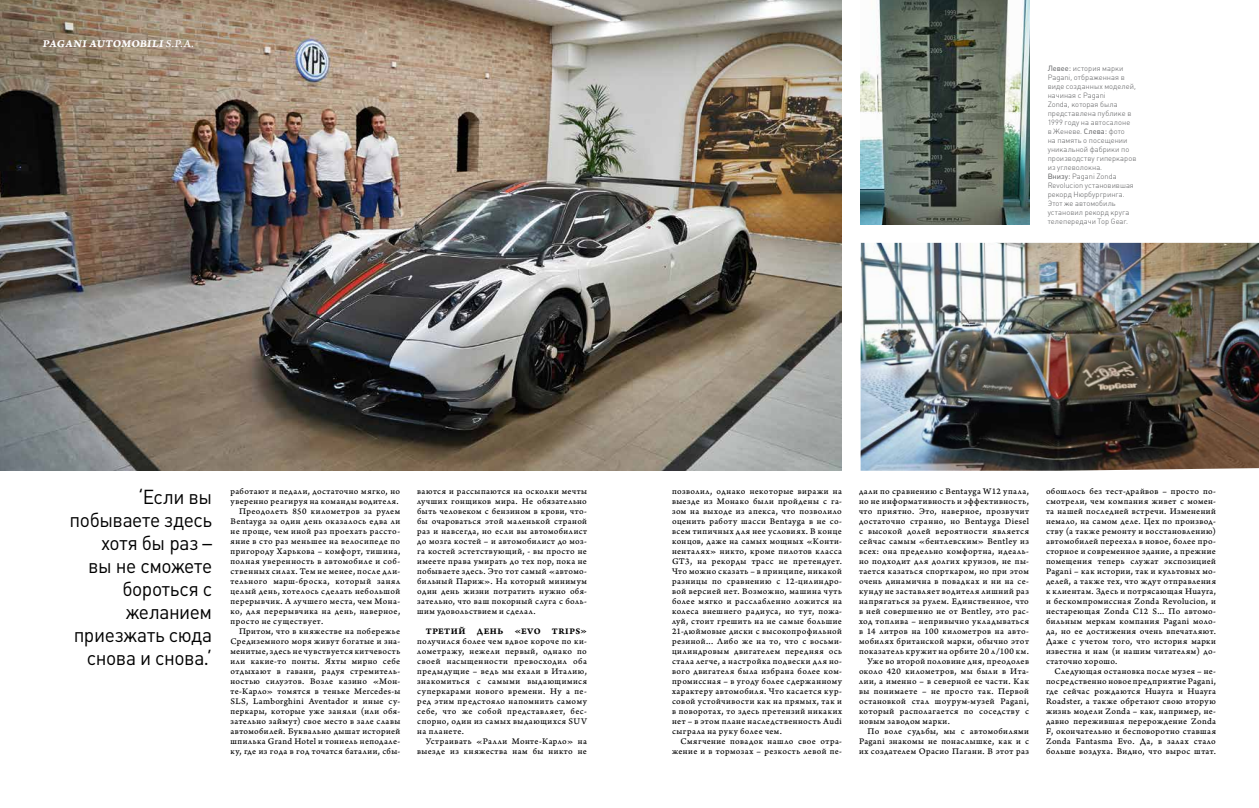
<style>
.page{position:relative;width:1259px;height:808px;background:#fff}
.page>*{position:absolute;margin:0;border:0;box-sizing:border-box;transform-origin:0 0}
.t1{font:20px/23px "Plumb";letter-spacing:-.02em;color:#000;text-align:right;scale:.96 1}
.t2{font:11px "Arno Pro Bold Caption";color:#fff}
.t3{font:9px/10px "Arno Pro Caption";letter-spacing:.045em;color:#000;text-align:justify}
.t4{font:9px "Arno Pro Caption";letter-spacing:.065em;color:#000}
.t5{font:9px "Arno Pro Bold Caption";letter-spacing:.06em;color:#000}
.t6{font:300 7.5px/9px "Plumb";letter-spacing:.005em;color:#58595b}
.s1{font-family:"Arno Pro Caption"}
.s2{font-weight:400}
</style>
<div class="page">
<img style="left:860px;top:243px;width:399px;height:228px">
<img style="left:860px;top:0;width:169px;height:224px">
<img style="left:0;top:0;width:841px;height:471px">
<p class="t2" style="left:43px;top:37px;width:154px">PAGANI AUTOMOBILI <span class="s1">S.p.A.</span></p>
<p class="t6" style="left:1047px;top:64px;width:90px"><span class="s2">Левее:</span> история марки<br>Pagani, отбраженная в виде созданных моделей, начиная с Pagani<br>Zonda, которая была представлена публике в<br>1999 году на автосалоне<br>в Женеве. <span class="s2">Слева:</span> фото<br>на память о посещении уникальной фабрики по производству гиперкаров из углеволокна.<br><span class="s2">Внизу:</span> Pagani Zonda<br>Revolucion установившая рекорд Нюрбургринга.<br>Этот же автомобиль установил рекорд круга телепередачи Top Gear.</p>
<h1 class="t1" style="left:70px;top:485px;width:150px">‘Если вы побываете здесь хотя бы раз –<br>вы не сможете бороться с желанием приезжать сюда снова и снова.’</h1>
<p class="t3" style="left:230px;top:487px;width:171px">работают и педали, достаточно мягко, но</p>
<p class="t3" style="left:230px;top:497px;width:170px">уверенно реагируя на команды водителя.</p>
<p class="t3" style="left:239px;top:507px;width:163px">Преодолеть 850 километров за рулем</p>
<p class="t3" style="left:230px;top:517px;width:171px">Bentayga за один день оказалось едва ли</p>
<p class="t3" style="left:230px;top:527px;width:171px">не проще, чем иной раз проехать рассто-</p>
<p class="t3" style="left:230px;top:537px;width:171px">яние в сто раз меньшее на велосипеде по</p>
<p class="t3" style="left:230px;top:547px;width:171px">пригороду Харькова – комфорт, тишина,</p>
<p class="t3" style="left:230px;top:557px;width:171px">полная уверенность в автомобиле и соб-</p>
<p class="t4" style="left:230px;top:566px;width:171px">ственных силах. Тем не менее, после дли-</p>
<p class="t3" style="left:230px;top:577px;width:171px">тельного марш-броска, который занял</p>
<p class="t3" style="left:230px;top:587px;width:171px">целый день, хотелось сделать небольшой</p>
<p class="t3" style="left:230px;top:597px;width:171px">перерывчик. А лучшего места, чем Мона-</p>
<p class="t3" style="left:230px;top:607px;width:171px">ко, для перерывчика на день, наверное,</p>
<p class="t3" style="left:230px;top:617px;width:94px">просто не существует.</p>
<p class="t3" style="left:239px;top:627px;width:163px">Притом, что в княжестве на побережье</p>
<p class="t3" style="left:230px;top:637px;width:171px">Средиземного моря живут богатые и зна-</p>
<p class="t3" style="left:230px;top:647px;width:171px">менитые, здесь не чувствуется китчевость</p>
<p class="t3" style="left:230px;top:657px;width:171px">или какие-то понты. Яхты мирно себе</p>
<p class="t3" style="left:230px;top:667px;width:171px">отдыхают в гавани, радуя стремитель-</p>
<p class="t3" style="left:230px;top:677px;width:171px">ностью силуэтов. Возле казино «Мон-</p>
<p class="t3" style="left:230px;top:687px;width:171px">те-Карло» томятся в теньке Mercedes-ы</p>
<p class="t3" style="left:230px;top:697px;width:171px">SLS, Lamborghini Aventador и иные су-</p>
<p class="t3" style="left:230px;top:707px;width:171px">перкары, которые уже заняли (или обя-</p>
<p class="t3" style="left:230px;top:717px;width:171px">зательно займут) свое место в зале славы</p>
<p class="t3" style="left:230px;top:727px;width:171px">автомобилей. Буквально дышат историей</p>
<p class="t3" style="left:230px;top:737px;width:171px">шпилька Grand Hotel и тоннель неподале-</p>
<p class="t3" style="left:230px;top:747px;width:171px">ку, где из года в год точатся баталии, сбы-</p>
<p class="t3" style="left:417px;top:487px;width:171px">ваются и рассыпаются на осколки мечты лучших гонщиков мира. Не обязательно быть человеком с бензином в крови, что&shy;бы очароваться этой маленькой страной раз и навсегда, но если вы автомобилист до мозга костей – и автомобилист до моз&shy;га костей эстетствующий, - вы просто не имеете права умирать до тех пор, пока не побываете здесь. Это тот самый «автомо&shy;бильный Париж». На который минимум один день жизни потратить нужно обя&shy;зательно, что ваш покорный слуга с боль&shy;шим удовольствием и сделал.</p>
<p class="t5" style="left:426px;top:626px;width:163px">ТРЕТИЙ ДЕНЬ «EVO TRIPS»</p>
<p class="t3" style="left:417px;top:637px;width:171px">получился более чем вдвое короче по ки&shy;лометражу, нежели первый, однако по своей насыщенности превосходил оба предыдущие – ведь мы ехали в Италию, знакомиться с самыми выдающимися суперкарами нового времени. Ну а пе&shy;ред этим предстояло напомнить самому себе, что же собой представляет, бес&shy;спорно, один из самых выдающихся SUV на планете.</p>
<p class="t3" style="left:417px;top:737px;width:171px;text-align:right">Устраивать «Ралли Монте-Карло» на выезде из княжества нам бы никто не</p>
<p class="t3" style="left:672px;top:487px;width:172px">позволил, однако некоторые виражи на выезде из Монако были пройдены с га&shy;зом на выходе из апекса, что позволило оценить работу шасси Bentayga в не со&shy;всем типичных для нее условиях. В конце концов, даже на самых мощных «Конти&shy;ненталях» никто, кроме пилотов класса GT3, на рекорды трасс не претендует.<br>Что можно сказать – в принципе, никакой разницы по сравнению с 12-цилиндро&shy;вой версией нет. Возможно, машина чуть более мягко и расслабленно ложится на колеса внешнего радиуса, но тут, пожа&shy;луй, стоит грешить на не самые большие 21-дюймовые диски с высокопрофильной резиной... Либо же на то, что с восьми&shy;цилиндровым двигателем передняя ось стала легче, а настройка подвески для но&shy;вого двигателя была избрана более ком&shy;промиссная – в угоду более сдержанному характеру автомобиля. Что касается кур&shy;совой устойчивости как на прямых, так и в поворотах, то здесь претензий никаких нет – в этом плане наследственность Audi сыграла на руку более чем.</p>
<p class="t3" style="left:672px;top:737px;width:171px;text-align:right">Смягчение повадок нашло свое отра&shy;жение и в тормозах – резкость левой пе-</p>
<p class="t3" style="left:859px;top:487px;width:171px">дали по сравнению с Bentayga W12 упала,</p>
<p class="t3" style="left:859px;top:497px;width:171px">но не информативность и эффективность,</p>
<p class="t3" style="left:859px;top:507px;width:171px">что приятно. Это, наверное, прозвучит</p>
<p class="t3" style="left:859px;top:517px;width:171px">достаточно странно, но Bentayga Diesel</p>
<p class="t3" style="left:859px;top:527px;width:171px">с высокой долей вероятности является</p>
<p class="t3" style="left:859px;top:537px;width:171px">сейчас самым «бентлевским» Bentley из</p>
<p class="t3" style="left:859px;top:547px;width:171px">всех: она предельно комфортна, идеаль-</p>
<p class="t3" style="left:859px;top:557px;width:171px">но подходит для долгих круизов, не пы-</p>
<p class="t3" style="left:859px;top:567px;width:171px">тается казаться спорткаром, но при этом</p>
<p class="t3" style="left:859px;top:577px;width:171px">очень динамична в повадках и ни на се-</p>
<p class="t3" style="left:859px;top:587px;width:171px">кунду не заставляет водителя лишний раз</p>
<p class="t3" style="left:859px;top:597px;width:171px">напрягаться за рулем. Единственное, что</p>
<p class="t3" style="left:859px;top:607px;width:171px">в ней совершенно не от Bentley, это рас-</p>
<p class="t4" style="left:859px;top:616px;width:171px">ход топлива – непривычно укладываться</p>
<p class="t3" style="left:859px;top:627px;width:171px">в 14 литров на 100 километров на авто-</p>
<p class="t3" style="left:859px;top:637px;width:171px">мобилях британской марки, обычно этот</p>
<p class="t3" style="left:859px;top:647px;width:171px">показатель кружит на орбите 20 л/100 км.</p>
<p class="t3" style="left:867px;top:657px;width:163px">Уже во второй половине дня, преодолев</p>
<p class="t3" style="left:859px;top:667px;width:171px">около 420 километров, мы были в Ита-</p>
<p class="t3" style="left:859px;top:677px;width:171px">лии, а именно – в северной ее части. Как</p>
<p class="t3" style="left:859px;top:687px;width:171px">вы понимаете – не просто так. Первой</p>
<p class="t3" style="left:859px;top:697px;width:171px">остановкой стал шоурум-музей Pagani,</p>
<p class="t3" style="left:859px;top:707px;width:171px">который располагается по соседству с</p>
<p class="t3" style="left:859px;top:717px;width:92px">новым заводом марки.</p>
<p class="t3" style="left:867px;top:727px;width:163px">По воле судьбы, мы с автомобилями</p>
<p class="t3" style="left:859px;top:737px;width:171px">Pagani знакомы не понаслышке, как и с</p>
<p class="t3" style="left:859px;top:747px;width:171px">их создателем Орасио Пагани. В этот раз</p>
<p class="t3" style="left:1046px;top:487px;width:171px">обошлось без тест-драйвов – просто по&shy;смотрели, чем компания живет с момен&shy;та нашей последней встречи. Изменений немало, на самом деле. Цех по производ&shy;ству (а также ремонту и восстановлению) автомобилей переехал в новое, более про&shy;сторное и современное здание, а прежние помещения теперь служат экспозицией Pagani – как истории, так и культовых мо&shy;делей, а также тех, что ждут отправления к клиентам. Здесь и потрясающая Huayra, и бескомпромиссная Zonda Revolucion, и нестареющая Zonda C12 S... По автомо&shy;бильным меркам компания Pagani моло&shy;да, но ее достижения очень впечатляют.<br>Даже с учетом того, что история марки известна и нам (и нашим читателям) до&shy;статочно хорошо.</p>
<p class="t3" style="left:1046px;top:667px;width:171px;text-indent:9px">Следующая остановка после музея – не&shy;посредственно новое предприятие Pagani, где сейчас рождаются Huayra и Huayra Roadster, а также обретают свою вторую жизнь модели Zonda – как, например, не&shy;давно пережившая перерождение Zonda F, окончательно и бесповоротно ставшая Zonda Fantasma Evo. Да, в залах стало больше воздуха. Видно, что вырос штат.</p>
</div>
